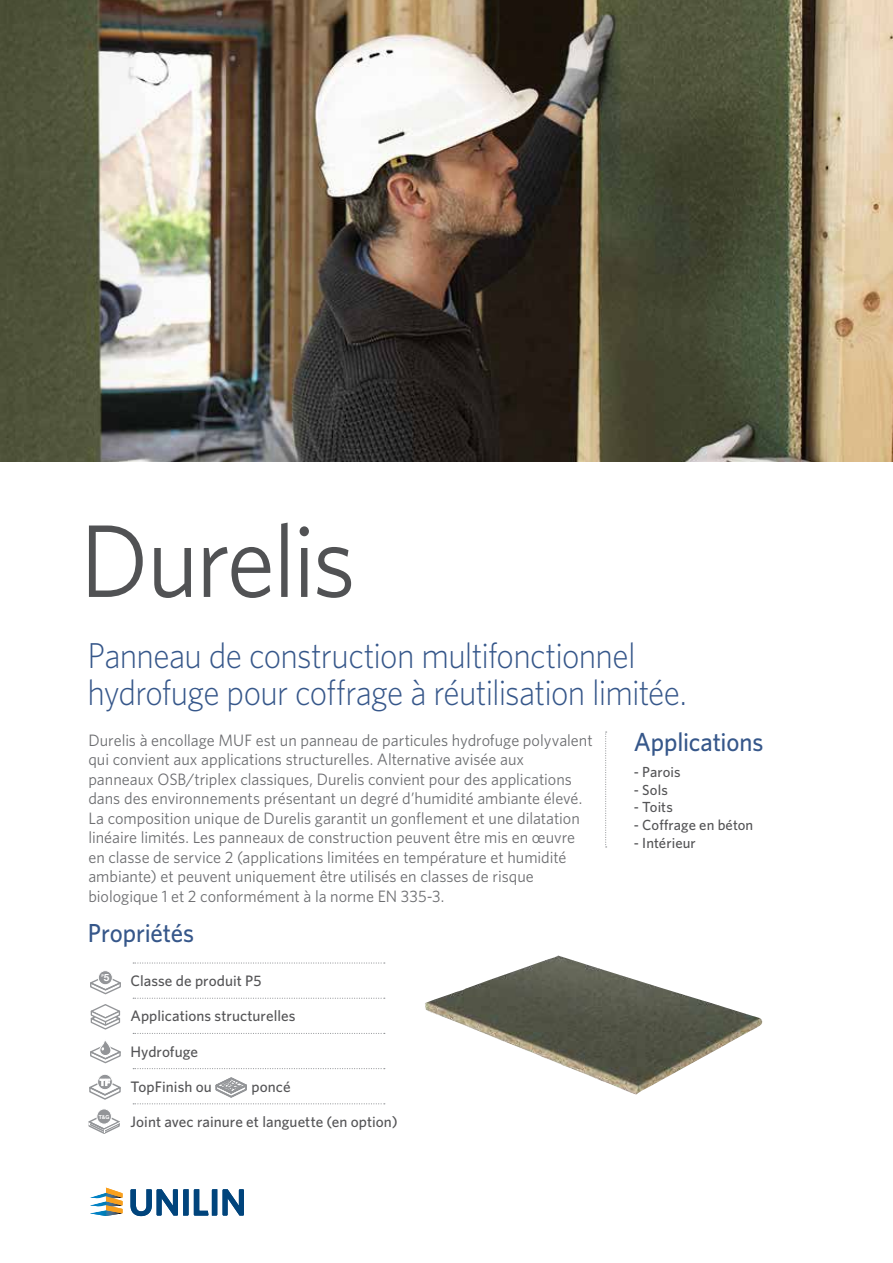
<style>
.page{position:relative;width:893px;height:1263px;background:#fff}
.page>*{position:absolute;margin:0;border:0;box-sizing:border-box;transform-origin:0 0}
.t1{font:103.5px "Whitney";letter-spacing:-.03em;color:#515254;scale:.95 1}
.t2{font:300 36px/37.5px "Whitney";letter-spacing:-.025em;color:#36578a;scale:.93 1}
.t3{font:500 26.1px "Whitney";letter-spacing:-.005em;color:#36578a;scale:.95 1}
.t4{font:16.5px/19.5px "Whitney";color:#6d6e71}
.t5{font:500 15.15px "Whitney";letter-spacing:.005em;color:#545456}
.t6{font:500 14.55px "Whitney";letter-spacing:.005em;color:#545456}
.t7{font:700 9.9px "Helvetica Neue";color:#fff}
.t8{font:700 5.55px "Helvetica Neue";color:#fff;scale:.96 1}
.t9{font:700 3.75px "Helvetica Neue";color:#fff}
</style>
<div class="page">
<svg style="left:223px;top:1189px;width:21px;height:26px"></svg>
<svg style="left:130px;top:1189px;width:87px;height:27px"></svg>
<svg style="left:90px;top:1188px;width:33px;height:28px"></svg>
<svg style="left:605px;top:731px;width:2px;height:116px"></svg>
<svg style="left:133px;top:962px;width:252px;height:1px"></svg>
<svg style="left:133px;top:998px;width:252px;height:1px"></svg>
<svg style="left:133px;top:1033px;width:252px;height:1px"></svg>
<svg style="left:133px;top:1068px;width:252px;height:1px"></svg>
<svg style="left:133px;top:1077px;width:252px;height:27px"></svg>
<img style="left:425px;top:956px;width:338px;height:138px">
<svg style="left:90px;top:1041px;width:31px;height:23px"></svg>
<svg style="left:98px;top:1074px;width:14px;height:16px"></svg>
<div style="left:97px;top:1074px;width:16px;height:16px;border:1px solid #fff;border-radius:50%"></div>
<svg style="left:89px;top:1078px;width:32px;height:22px"></svg>
<svg style="left:97px;top:1109px;width:14px;height:15px"></svg>
<div style="left:96px;top:1108px;width:16px;height:16px;border:1px solid #fff;border-radius:50%"></div>
<svg style="left:89px;top:1113px;width:31px;height:21px"></svg>
<svg style="left:90px;top:979px;width:31px;height:16px"></svg>
<div style="left:98px;top:971px;width:14px;height:14px;background:#939598;border-radius:50%"></div>
<div style="left:98px;top:970px;width:15px;height:15px;border:1px solid #fff;border-radius:50%"></div>
<svg style="left:91px;top:1004px;width:29px;height:25px"></svg>
<img style="left:0;top:0;width:893px;height:461px">
<h1 class="t1" style="left:80px;top:492px;width:292px">Durelis</h1>
<h2 class="t2" style="left:88px;top:635px;width:646px">Panneau de construction multifonctionnel hydrofuge pour coffrage à réutilisation limitée.</h2>
<p class="t4" style="left:88px;top:730px;width:506px">Durelis à encollage MUF est un panneau de particules hydrofuge polyvalent qui convient aux applications structurelles. Alternative avisée aux panneaux OSB/triplex classiques, Durelis convient pour des applications dans des environnements présentant un degré d’humidité ambiante élevé.<br>La composition unique de Durelis garantit un gonflement et une dilatation linéaire limités. Les panneaux de construction peuvent être mis en œuvre en classe de service 2 (applications limitées en température et humidité ambiante) et peuvent uniquement être utilisés en classes de risque biologique 1 et 2 conformément à la norme EN 335-3.</p>
<h3 class="t3" style="left:634px;top:725px;width:138px">Applications</h3>
<p class="t6" style="left:634px;top:763px;width:48px">- Parois</p>
<p class="t6" style="left:634px;top:780px;width:35px">- Sols</p>
<p class="t6" style="left:634px;top:798px;width:40px">- Toits</p>
<p class="t6" style="left:634px;top:815px;width:121px">- Coffrage en béton</p>
<p class="t6" style="left:634px;top:833px;width:63px">- Intérieur</p>
<h3 class="t3" style="left:88px;top:916px;width:113px">Propriétés</h3>
<p class="t5" style="left:130px;top:971px;width:133px">Classe de produit P5</p>
<p class="t5" style="left:130px;top:1006px;width:167px">Applications structurelles</p>
<p class="t5" style="left:130px;top:1041px;width:69px">Hydrofuge</p>
<p class="t5" style="left:130px;top:1076px;width:83px">TopFinish ou</p>
<p class="t5" style="left:251px;top:1076px;width:41px">poncé</p>
<p class="t5" style="left:130px;top:1112px;width:269px">Joint avec rainure et languette (en option)</p>
<p class="t9" style="left:101px;top:972px;width:4px">P</p>
<p class="t7" style="left:104px;top:969px;width:7px">5</p>
<p class="t8" style="left:99px;top:1111px;width:13px">T&amp;G</p>
</div>
